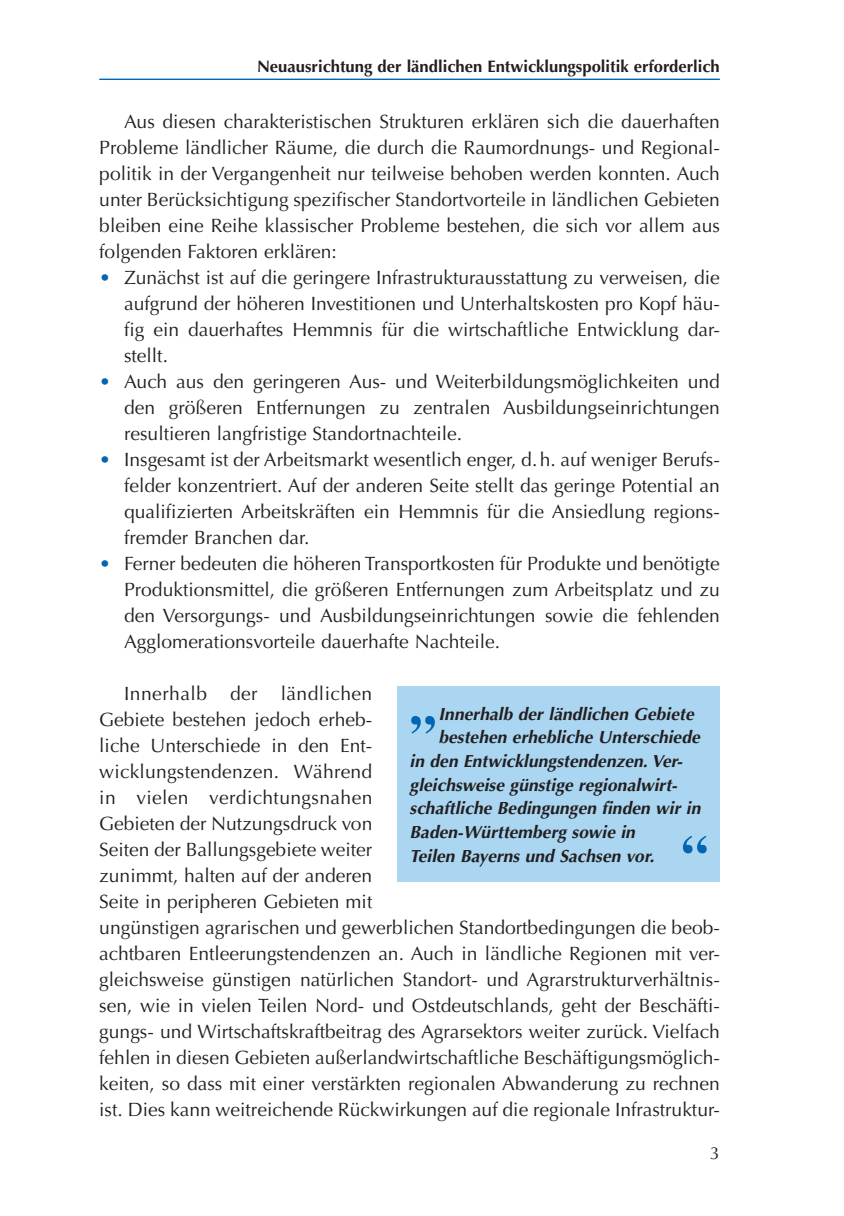
<style>
.page{position:relative;width:844px;height:1216px;background:#fff}
.page>*{position:absolute;margin:0;border:0;box-sizing:border-box;transform-origin:0 0}
.t1{font:700 52.5px "Times";color:#0166b3}
.t2{font:19.25px/25.9px "Optima";color:#231f20;text-align:justify}
.t3{font:italic 700 17.5px "Optima";color:#231f20}
.t4{font:17.5px "Optima";color:#231f20}
.t5{font:700 16.62px "Optima";color:#231f20}
.s1{color:#0166b3}
</style>
<div class="page">
<hr style="left:99px;top:79px;width:620px;height:1px;background:#0166b3">
<div style="left:397px;top:686px;width:322px;height:195px;background:#aad6f2"></div>
<p class="t5" style="left:257px;top:56px;width:464px">Neuausrichtung der ländlichen Entwicklungspolitik erforderlich</p>
<p class="t2" style="left:99px;top:108px;width:622px;text-indent:25px">Aus diesen charakteristischen Strukturen erklären sich die dauerhaften Probleme ländlicher Räume, die durch die Raumordnungs- und Regional&shy;politik in der Vergangenheit nur teilweise behoben werden konnten. Auch unter Berücksichtigung spezifischer Standortvorteile in ländlichen Gebieten bleiben eine Reihe klassischer Probleme bestehen, die sich vor allem aus folgenden Faktoren erklären:</p>
<p class="t2" style="left:124px;top:264px;width:597px;text-indent:-25px"><span class="s1">•</span> Zunächst ist auf die geringere Infrastrukturausstattung zu verweisen, die aufgrund der höheren Investitionen und Unterhaltskosten pro Kopf häu&shy;fig ein dauerhaftes Hemmnis für die wirtschaftliche Entwicklung dar&shy;stellt.</p>
<p class="t2" style="left:124px;top:368px;width:597px;text-indent:-25px"><span class="s1">•</span> Auch aus den geringeren Aus- und Weiterbildungsmöglichkeiten und den größeren Entfernungen zu zentralen Ausbildungseinrichtungen resultieren langfristige Standortnachteile.</p>
<p class="t2" style="left:124px;top:446px;width:597px;text-indent:-25px"><span class="s1">•</span> Insgesamt ist der Arbeitsmarkt wesentlich enger, d.h. auf weniger Berufs&shy;felder konzentriert. Auf der anderen Seite stellt das geringe Potential an qualifizierten Arbeitskräften ein Hemmnis für die Ansiedlung regions&shy;fremder Branchen dar.</p>
<p class="t2" style="left:124px;top:550px;width:597px;text-indent:-25px"><span class="s1">•</span> Ferner bedeuten die höheren Transportkosten für Produkte und benötigte Produktionsmittel, die größeren Entfernungen zum Arbeitsplatz und zu den Versorgungs- und Ausbildungseinrichtungen sowie die fehlenden Agglomerationsvorteile dauerhafte Nachteile.</p>
<p class="t2" style="left:99px;top:680px;width:622px;text-align:left;text-indent:25px">Innerhalb der ländlichen<br>Gebiete bestehen jedoch erheb-<br>liche Unterschiede in den Ent-<br>wicklungstendenzen. Während<br>in vielen verdichtungsnahen<br>Gebieten der Nutzungsdruck von<br>Seiten der Ballungsgebiete weiter<br>zunimmt, halten auf der anderen<br>Seite in peripheren Gebieten mit<br>ungünstigen agrarischen und gewerblichen Standortbedingungen die beob&shy;achtbaren Entleerungstendenzen an. Auch in ländliche Regionen mit ver&shy;gleichsweise günstigen natürlichen Standort- und Agrarstrukturverhältnis&shy;sen, wie in vielen Teilen Nord- und Ostdeutschlands, geht der Beschäfti&shy;gungs- und Wirtschaftskraftbeitrag des Agrarsektors weiter zurück. Vielfach fehlen in diesen Gebieten außerlandwirtschaftliche Beschäftigungsmöglich&shy;keiten, so dass mit einer verstärkten regionalen Abwanderung zu rechnen ist. Dies kann weitreichende Rückwirkungen auf die regionale Infrastruktur-</p>
<p class="t3" style="left:438px;top:703px;width:257px">Innerhalb der ländlichen Gebiete</p>
<p class="t3" style="left:438px;top:727px;width:263px">bestehen erhebliche Unterschiede</p>
<p class="t3" style="left:409px;top:750px;width:274px">in den Entwicklungstendenzen. Ver-</p>
<p class="t3" style="left:409px;top:774px;width:269px">gleichsweise günstige regionalwirt-</p>
<p class="t3" style="left:409px;top:798px;width:292px">schaftliche Bedingungen finden wir in</p>
<p class="t3" style="left:409px;top:821px;width:227px">Baden-Württemberg sowie in</p>
<p class="t3" style="left:409px;top:845px;width:246px">Teilen Bayerns und Sachsen vor.</p>
<h1 class="t1" style="left:409px;top:656px;width:28px">„</h1>
<h1 class="t1" style="left:681px;top:804px;width:28px">“</h1>
<p class="t4" style="left:710px;top:1143px;width:11px">3</p>
</div>
